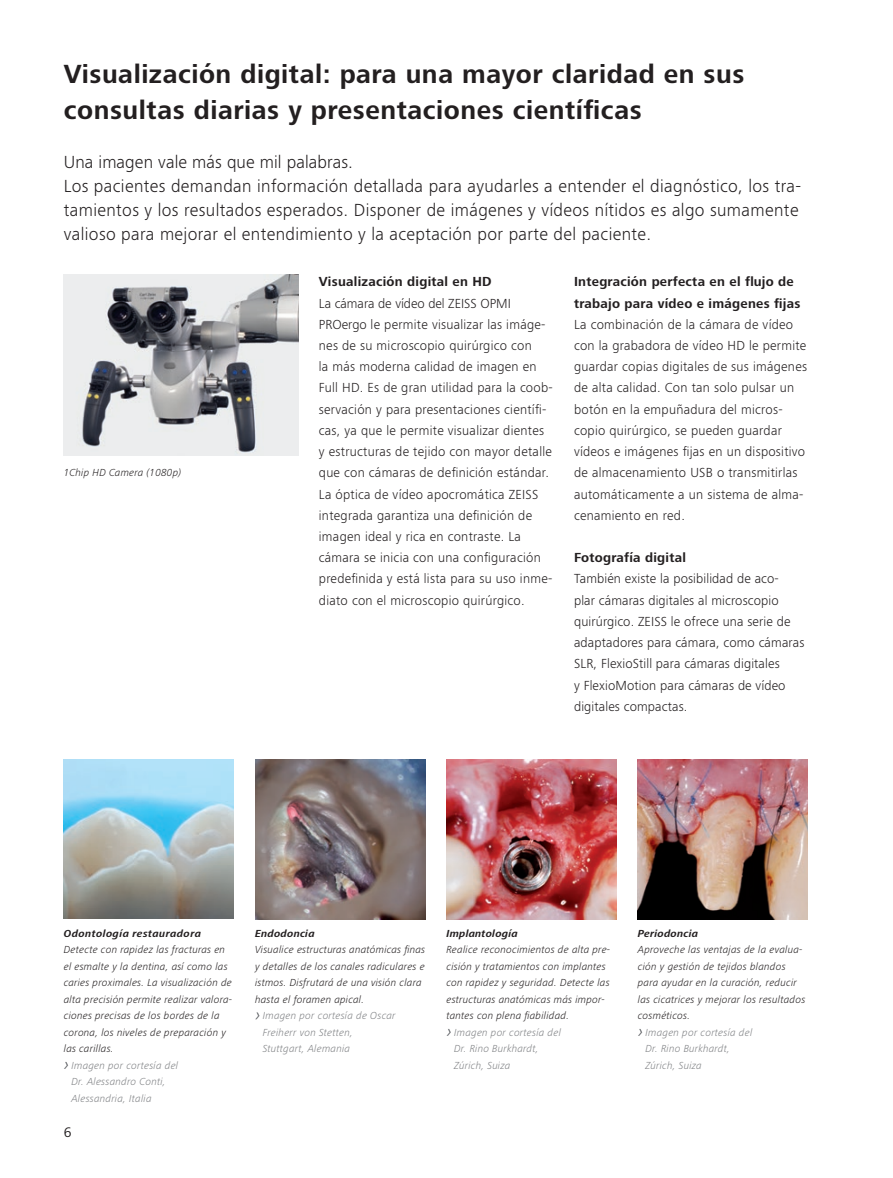
<style>
.page{position:relative;width:893px;height:1178px;background:#fff}
.page>*{position:absolute;margin:0;border:0;box-sizing:border-box;transform-origin:0 0}
.t1{font:700 27px/36px "ZEISS Frutiger Next W1 G";letter-spacing:.02em;color:#231f20}
.t2{font:300 18px/24px "ZEISS Frutiger Next W1 G";letter-spacing:.02em;color:#231f20}
.t3{font:14.25px "ZEISS Frutiger Next W1 G";color:#231f20}
.t4{font:300 13.5px/21.1px "ZEISS Frutiger Next W1 G";letter-spacing:.02em;color:#231f20}
.t5{font:700 13.5px/21.1px "ZEISS Frutiger Next W1 G";letter-spacing:.02em;color:#231f20}
.t6{font:italic 300 10.5px/16.5px "ZEISS Frutiger Next W1 G";letter-spacing:.02em;color:#231f20}
.t7{font:italic 300 10.5px/16.5px "ZEISS Frutiger Next W1 G";letter-spacing:.02em;color:#808285}
.t8{font:italic 700 10.5px "ZEISS Frutiger Next W1 G";letter-spacing:.02em;color:#231f20}
.t9{font:italic 700 10.5px "ZEISS Frutiger Next W1 G";letter-spacing:.04em;color:#231f20}
</style>
<div class="page">
<img style="left:64px;top:274px;width:234px;height:181px">
<img style="left:446px;top:760px;width:171px;height:159px">
<img style="left:638px;top:760px;width:170px;height:159px">
<img style="left:255px;top:760px;width:170px;height:159px">
<img style="left:64px;top:759px;width:170px;height:159px">
<svg style="left:64px;top:1062px;width:4px;height:7px"></svg>
<svg style="left:255px;top:1012px;width:5px;height:7px"></svg>
<svg style="left:446px;top:1029px;width:5px;height:7px"></svg>
<svg style="left:638px;top:1029px;width:4px;height:7px"></svg>
<h1 class="t1" style="left:64px;top:55px;width:682px">Visualización digital: para una mayor claridad en sus consultas diarias y presentaciones científicas</h1>
<p class="t2" style="left:64px;top:149px;width:739px">Una imagen vale más que mil palabras.<br>Los pacientes demandan información detallada para ayudarles a entender el diagnóstico, los tra&shy;tamientos y los resultados esperados. Disponer de imágenes y vídeos nítidos es algo sumamente valioso para mejorar el entendimiento y la aceptación por parte del paciente.</p>
<p class="t5" style="left:319px;top:271px;width:174px">Visualización digital en HD</p>
<p class="t4" style="left:319px;top:292px;width:235px">La cámara de vídeo del ZEISS OPMI PROergo le permite visualizar las imáge&shy;nes de su microscopio quirúrgico con<br>la más moderna calidad de imagen en Full HD. Es de gran utilidad para la coob&shy;servación y para presentaciones científi&shy;cas, ya que le permite visualizar dientes y estructuras de tejido con mayor detalle que con cámaras de definición estándar.<br>La óptica de vídeo apocromática ZEISS integrada garantiza una definición de imagen ideal y rica en contraste. La cámara se inicia con una configuración predefinida y está lista para su uso inme&shy;diato con el microscopio quirúrgico.</p>
<p class="t5" style="left:574px;top:271px;width:228px">Integración perfecta en el flujo de trabajo para vídeo e imágenes fijas</p>
<p class="t4" style="left:574px;top:313px;width:235px">La combinación de la cámara de vídeo con la grabadora de vídeo HD le permite guardar copias digitales de sus imágenes de alta calidad. Con tan solo pulsar un botón en la empuñadura del micros&shy;copio quirúrgico, se pueden guardar vídeos e imágenes fijas en un dispositivo de almacenamiento USB o transmitirlas automáticamente a un sistema de alma&shy;cenamiento en red.</p>
<p class="t5" style="left:574px;top:547px;width:113px">Fotografía digital</p>
<p class="t4" style="left:574px;top:568px;width:232px">También existe la posibilidad de aco-<br>plar cámaras digitales al microscopio quirúrgico. ZEISS le ofrece una serie de adaptadores para cámara, como cámaras SLR, FlexioStill para cámaras digitales<br>y FlexioMotion para cámaras de vídeo digitales compactas.</p>
<p class="t6" style="left:64px;top:464px;width:119px">1Chip HD Camera (1080p)</p>
<p class="t9" style="left:64px;top:926px;width:139px">Odontología restauradora</p>
<p class="t6" style="left:64px;top:941px;width:170px">Detecte con rapidez las fracturas en el esmalte y la dentina, así como las caries proximales. La visualización de alta precisión permite realizar valora&shy;ciones precisas de los bordes de la corona, los niveles de preparación y las carillas.</p>
<p class="t7" style="left:71px;top:1057px;width:108px">Imagen por cortesía del<br>Dr. Alessandro Conti,<br>Alessandria, Italia</p>
<p class="t3" style="left:64px;top:1122px;width:9px">6</p>
<p class="t8" style="left:255px;top:926px;width:61px">Endodoncia</p>
<p class="t6" style="left:255px;top:941px;width:172px">Visualice estructuras anatómicas finas y detalles de los canales radiculares e istmos. Disfrutará de una visión clara hasta el foramen apical.</p>
<p class="t7" style="left:263px;top:1007px;width:134px">Imagen por cortesía de Oscar<br>Freiherr von Stetten,<br>Stuttgart, Alemania</p>
<p class="t8" style="left:446px;top:926px;width:73px">Implantología</p>
<p class="t6" style="left:446px;top:941px;width:165px">Realice reconocimientos de alta pre&shy;cisión y tratamientos con implantes con rapidez y seguridad. Detecte las estructuras anatómicas más impor&shy;tantes con plena fiabilidad.</p>
<p class="t7" style="left:454px;top:1024px;width:108px">Imagen por cortesía del<br>Dr. Rino Burkhardt,<br>Zúrich, Suiza</p>
<p class="t8" style="left:638px;top:926px;width:62px">Periodoncia</p>
<p class="t6" style="left:638px;top:941px;width:169px">Aproveche las ventajas de la evalua&shy;ción y gestión de tejidos blandos para ayudar en la curación, reducir las cicatrices y mejorar los resultados cosméticos.</p>
<p class="t7" style="left:645px;top:1024px;width:108px">Imagen por cortesía del<br>Dr. Rino Burkhardt,<br>Zúrich, Suiza</p>
</div>
